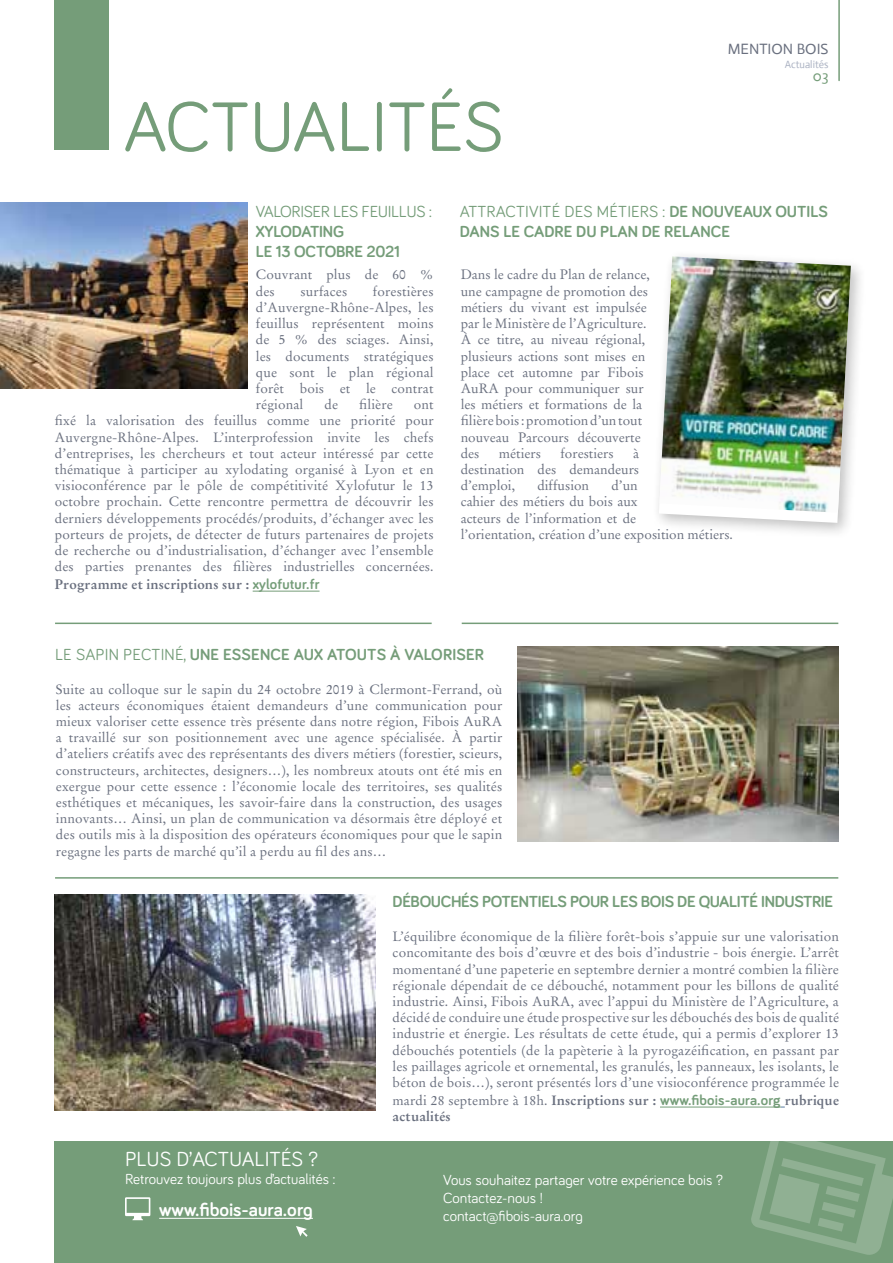
<style>
.page{position:relative;width:893px;height:1263px;background:#fff}
.page>*{position:absolute;margin:0;border:0;box-sizing:border-box;transform-origin:0 0}
.t1{font:72px "Bariol";color:#759d79}
.t2{font:21px "Bariol";color:#fff}
.t3{font:700 19.5px "Bariol";color:#fff}
.t4{font:700 16.5px/19.8px "Bariol";letter-spacing:-.01em;color:#759d79}
.t5{font:700 16.5px "Bariol";letter-spacing:.01em;color:#759d79}
.t6{font:16.5px "Bariol";letter-spacing:-.02em;color:#759d79}
.t7{font:15px/18px "Bariol";color:#fff}
.t8{font:15px "Actor";color:#6a707f}
.t9{font:15px "Actor";color:#759d79}
.t10{font:13.5px/16.2px "Stempel Garamond";color:#6a707f;text-align:justify}
.t11{font:700 13.5px/16.2px "Stempel Garamond";letter-spacing:.01em;color:#6a707f}
.t12{font:10.5px "Actor";color:#acb3c3}
.s1{font-family:"Bariol";font-size:15px;color:#759d79}
.s2{font-weight:400}
</style>
<div class="page">
<hr style="left:838px;top:0;width:2px;height:80px;background:#759d79">
<div style="left:54px;top:0;width:54px;height:150px;background:#759d79"></div>
<hr style="left:55px;top:623px;width:377px;height:1px;background:#759d79">
<hr style="left:462px;top:623px;width:376px;height:1px;background:#759d79">
<hr style="left:55px;top:877px;width:783px;height:2px;background:#759d79">
<hr style="left:253px;top:591px;width:67px;height:1px;background:#759d79">
<hr style="left:660px;top:1107px;width:121px;height:1px;background:#759d79">
<div style="left:54px;top:1141px;width:839px;height:122px;background:#759d79"></div>
<svg style="left:751px;top:1141px;width:142px;height:114px"></svg>
<hr style="left:159px;top:1218px;width:154px;height:1px;background:#fff">
<svg style="left:125px;top:1197px;width:25px;height:23px"></svg>
<svg style="left:296px;top:1226px;width:12px;height:11px"></svg>
<img style="left:0;top:202px;width:247px;height:186px">
<img style="left:517px;top:646px;width:322px;height:195px">
<img style="left:54px;top:894px;width:322px;height:216px">
<div style="left:651px;top:248px;width:215px;height:290px;background:#000;opacity:.25"></div>
<svg style="left:659px;top:513px;width:192px;height:10px"></svg>
<img style="left:659px;top:256px;width:192px;height:257px">
<h1 class="t1" style="left:123px;top:78px;width:382px">ACTUALITÉS</h1>
<p class="t8" style="left:728px;top:40px;width:102px">MENTION BOIS</p>
<p class="t12" style="left:785px;top:58px;width:45px">Actualités</p>
<p class="t9" style="left:813px;top:67px;width:17px">03</p>
<p class="t6" style="left:256px;top:200px;width:177px">VALORISER LES FEUILLUS :</p>
<p class="t4" style="left:256px;top:221px;width:146px">XYLODATING<br>LE 13 OCTOBRE 2021</p>
<p class="t10" style="left:256px;top:267px;width:179px">Couvrant plus de 60 % des</p>
<p class="t10" style="left:256px;top:283px;width:179px;text-indent:117px">forestières d’Auvergne-Rhône-Alpes, les feuillus représentent moins de 5 % des sciages. Ainsi, les documents stratégiques que sont le plan régional forêt bois et le contrat régional</p>
<p class="t10" style="left:301px;top:283px;width:48px">surfaces</p>
<p class="t10" style="left:324px;top:396px;width:15px">de</p>
<p class="t10" style="left:359px;top:396px;width:35px">filière</p>
<p class="t10" style="left:55px;top:396px;width:380px;text-indent:359px">ont fixé la valorisation des feuillus comme une priorité pour Auvergne-Rhône-Alpes. L’interprofession invite les chefs d’entreprises, les chercheurs et tout acteur intéressé par cette thématique à participer au xylodating organisé à Lyon et en visioconférence par le pôle de compétitivité Xylofutur le 13 octobre prochain. Cette rencontre permettra de découvrir les derniers développements procédés/produits, d’échanger avec les porteurs de projets, de détecter de futurs partenaires de projets de recherche ou d’industrialisation, d’échanger avec l’ensemble des parties prenantes des filières industrielles concernées.</p>
<p class="t11" style="left:55px;top:576px;width:266px">Programme et inscriptions sur : <span class="s1">xylofutur.fr</span></p>
<p class="t4" style="left:460px;top:201px;width:370px"><span class="s2">ATTRACTIVITÉ DES MÉTIERS :</span> DE NOUVEAUX OUTILS<br>DANS LE CADRE DU PLAN DE RELANCE</p>
<p class="t10" style="left:461px;top:267px;width:191px;text-align:left">Dans le cadre du Plan de relance, une campagne de promotion des métiers du vivant est impulsée par le Ministère de l’Agriculture.<br>À ce titre, au niveau régional, plusieurs actions sont mises en place cet automne par Fibois<br>AuRA pour communiquer sur les métiers et formations de la filière bois : promotion d’un tout nouveau Parcours découverte des</p>
<p class="t10" style="left:499px;top:445px;width:43px">métiers</p>
<p class="t10" style="left:560px;top:445px;width:55px">forestiers</p>
<p class="t10" style="left:461px;top:445px;width:180px;text-indent:173px">à destination des demandeurs d’emploi,</p>
<p class="t10" style="left:461px;top:477px;width:274px;text-align:left;text-indent:151px">d’un<br>cahier des métiers du bois aux<br>acteurs de l’information et de<br>l’orientation, création d’une exposition métiers.</p>
<p class="t10" style="left:537px;top:477px;width:53px">diffusion</p>
<p class="t5" style="left:55px;top:643px;width:431px"><span class="s2">LE SAPIN PECTINÉ,</span> UNE ESSENCE AUX ATOUTS À VALORISER</p>
<p class="t10" style="left:56px;top:681px;width:448px">Suite au colloque sur le sapin du 24 octobre 2019 à Clermont-Ferrand, où les acteurs économiques étaient demandeurs d’une communication pour mieux valoriser cette essence très présente dans notre région, Fibois AuRA a travaillé sur son positionnement avec une agence spécialisée. À partir d’ateliers créatifs avec des représentants des divers métiers (forestier, scieurs, constructeurs, architectes, designers…), les nombreux atouts ont été mis en exergue pour cette essence : l’économie locale des territoires, ses qualités esthétiques et mécaniques, les savoir-faire dans la construction, des usages innovants… Ainsi, un plan de communication va désormais être déployé et des outils mis à la disposition des opérateurs économiques pour que le sapin regagne les parts de marché qu’il a perdu au fil des ans…</p>
<p class="t4" style="left:393px;top:891px;width:442px">DÉBOUCHÉS POTENTIELS POUR LES BOIS DE QUALITÉ INDUSTRIE</p>
<h2 class="t2" style="left:125px;top:1145px;width:195px">PLUS D’ACTUALITÉS ?</h2>
<p class="t7" style="left:125px;top:1169px;width:212px">Retrouvez toujours plus d’actualités :</p>
<h3 class="t3" style="left:159px;top:1196px;width:155px">www.fibois-aura.org</h3>
<p class="t10" style="left:393px;top:928px;width:448px">L’équilibre économique de la filière forêt-bois s’appuie sur une valorisation concomitante des bois d’œuvre et des bois d’industrie - bois énergie. L’arrêt momentané d’une papeterie en septembre dernier a montré combien la filière régionale dépendait de ce débouché, notamment pour les billons de qualité industrie. Ainsi, Fibois AuRA, avec l’appui du Ministère de l’Agriculture, a décidé de conduire une étude prospective sur les débouchés des bois de qualité industrie et énergie. Les résultats de cette étude, qui a permis d’explorer 13 débouchés potentiels (de la papèterie à la pyrogazéification, en passant par les paillages agricole et ornemental, les granulés, les panneaux, les isolants, le béton de bois…), seront présentés lors d’une visioconférence programmée le</p>
<p class="t11" style="left:393px;top:1092px;width:448px"><span class="s2">mardi 28 septembre à 18h.</span> Inscriptions sur : <span class="s1">www.fibois-aura.org</span> rubrique actualités</p>
<p class="t7" style="left:443px;top:1171px;width:281px">Vous souhaitez partager votre expérience bois ?<br>Contactez-nous !<br>contact@fibois-aura.org</p>
</div>
